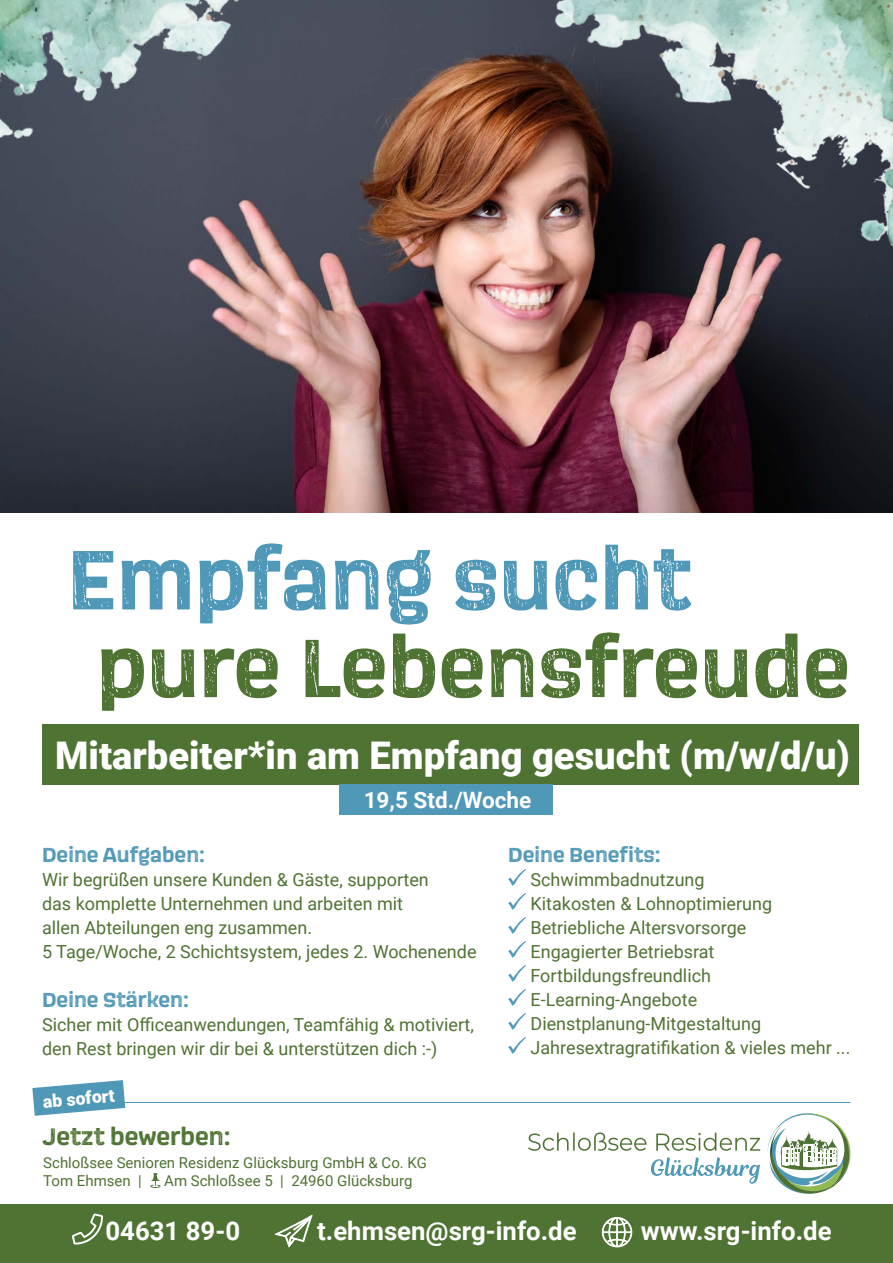
<style>
.page{position:relative;width:893px;height:1263px;background:#fff}
.page>*{position:absolute;margin:0;border:0;box-sizing:border-box;transform-origin:0 0}
.t1{font:700 87px "Scarlet Wood";color:#5098b7}
.t2{font:700 85.2px "Scarlet Wood";color:#4f7333}
.t3{font:900 38.1px "Roboto";color:#fff}
.t4{font:700 25.8px "Roboto";color:#fff}
.t5{font:700 24.6px "Scarlet Wood";color:#4f7333}
.t6{font:700 22.5px "Roboto";color:#fff}
.t7{font:700 21px "Scarlet Wood";color:#5098b7}
.t8{font:18px "Roboto";color:#4f7333}
.t9{font:900 17.7px "Roboto";color:#fff}
.t10{font:15px "Roboto";color:#4f7333}
</style>
<div class="page">
<svg style="left:150px;top:1173px;width:11px;height:15px"></svg>
<img style="left:0;top:0;width:893px;height:512px">
<div style="left:42px;top:724px;width:817px;height:60px;background:#4f7333"></div>
<div style="left:340px;top:784px;width:213px;height:31px;background:#5098b7"></div>
<div style="left:0;top:1204px;width:893px;height:59px;background:#4f7333"></div>
<hr style="left:42px;top:1102px;width:808px;height:1px;background:#5098b7">
<svg style="left:32px;top:1080px;width:93px;height:36px"></svg>
<img style="left:0;top:0;width:296px;height:254px">
<img style="left:406px;top:0;width:487px;height:438px">
<svg style="left:767px;top:1113px;width:83px;height:80px"></svg>
<svg style="left:651px;top:1157px;width:109px;height:27px"></svg>
<svg style="left:528px;top:1132px;width:232px;height:19px"></svg>
<svg style="left:508px;top:869px;width:18px;height:17px"></svg>
<svg style="left:508px;top:893px;width:18px;height:17px"></svg>
<svg style="left:508px;top:917px;width:18px;height:17px"></svg>
<svg style="left:508px;top:941px;width:18px;height:17px"></svg>
<svg style="left:508px;top:965px;width:18px;height:17px"></svg>
<svg style="left:508px;top:989px;width:18px;height:17px"></svg>
<svg style="left:508px;top:1013px;width:18px;height:17px"></svg>
<svg style="left:508px;top:1037px;width:18px;height:17px"></svg>
<svg style="left:602px;top:1217px;width:30px;height:30px"></svg>
<svg style="left:275px;top:1215px;width:38px;height:33px"></svg>
<svg style="left:72px;top:1213px;width:31px;height:31px"></svg>
<p class="t1" style="left:67px;top:520px;width:626px">Empfang sucht</p>
<p class="t2" style="left:97px;top:609px;width:755px">pure Lebensfreude</p>
<p class="t3" style="left:55px;top:728px;width:796px">Mitarbeiter*in am Empfang gesucht (m/w/d/u)</p>
<p class="t6" style="left:364px;top:784px;width:169px">19,5 Std./Woche</p>
<p class="t7" style="left:42px;top:840px;width:165px">Deine Aufgaben:</p>
<p class="t8" style="left:42px;top:867px;width:388px">Wir begrüßen unsere Kunden &amp; Gäste, supporten</p>
<p class="t8" style="left:42px;top:891px;width:363px">das komplette Unternehmen und arbeiten mit</p>
<p class="t8" style="left:42px;top:915px;width:272px">allen Abteilungen eng zusammen.</p>
<p class="t8" style="left:42px;top:939px;width:436px">5 Tage/Woche, 2 Schichtsystem, jedes 2. Wochenende</p>
<p class="t7" style="left:42px;top:986px;width:148px">Deine Stärken:</p>
<p class="t8" style="left:42px;top:1012px;width:433px">Sicher mit Officeanwendungen, Teamfähig &amp; motiviert,</p>
<p class="t8" style="left:42px;top:1036px;width:397px">den Rest bringen wir dir bei &amp; unterstützen dich :-)</p>
<p class="t9" style="left:42px;top:1089px;width:74px;rotate:-5deg">ab sofort</p>
<p class="t5" style="left:43px;top:1120px;width:190px">Jetzt bewerben:</p>
<p class="t10" style="left:43px;top:1152px;width:385px">Schloßsee Senioren Residenz Glücksburg GmbH &amp; Co. KG</p>
<p class="t10" style="left:43px;top:1170px;width:100px">Tom Ehmsen |</p>
<p class="t10" style="left:164px;top:1170px;width:250px">Am Schloßsee 5 | 24960 Glücksburg</p>
<p class="t7" style="left:508px;top:840px;width:154px">Deine Benefits:</p>
<p class="t8" style="left:531px;top:867px;width:176px">Schwimmbadnutzung</p>
<p class="t8" style="left:531px;top:891px;width:243px">Kitakosten &amp; Lohnoptimierung</p>
<p class="t8" style="left:531px;top:915px;width:217px">Betriebliche Altersvorsorge</p>
<p class="t8" style="left:531px;top:939px;width:185px">Engagierter Betriebsrat</p>
<p class="t8" style="left:531px;top:963px;width:182px">Fortbildungsfreundlich</p>
<p class="t8" style="left:531px;top:987px;width:168px">E-Learning-Angebote</p>
<p class="t8" style="left:531px;top:1011px;width:232px">Dienstplanung-Mitgestaltung</p>
<p class="t8" style="left:531px;top:1035px;width:321px">Jahresextragratifikation &amp; vieles mehr ...</p>
<p class="t4" style="left:105px;top:1213px;width:136px">04631 89-0</p>
<p class="t4" style="left:317px;top:1213px;width:261px">t.ehmsen@srg-info.de</p>
<p class="t4" style="left:641px;top:1213px;width:192px">www.srg-info.de</p>
</div>
